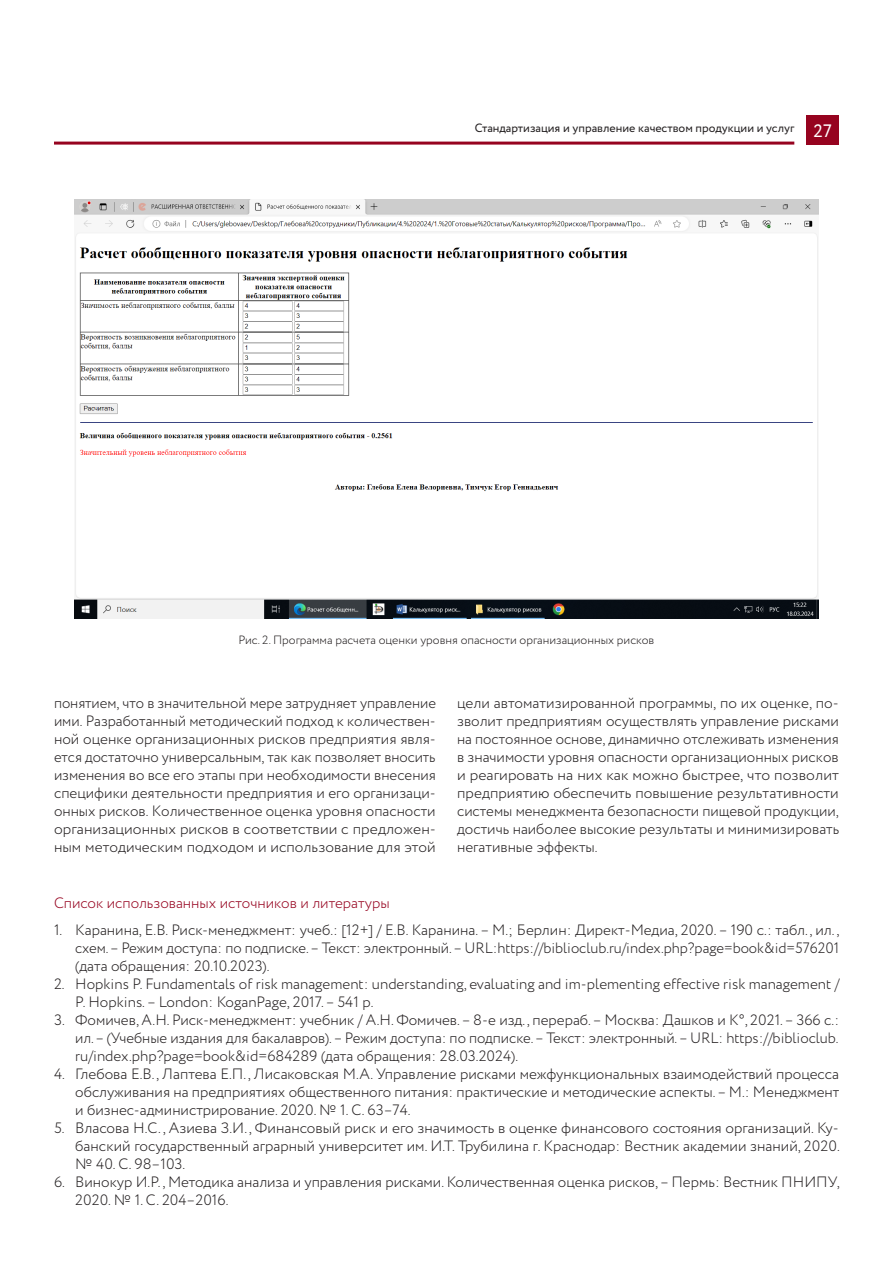
<style>
.page{position:relative;width:893px;height:1263px;background:#fff}
.page>*{position:absolute;margin:0;border:0;box-sizing:border-box;transform-origin:0 0}
.t1{font:18px "Circe";color:#fff}
.текст{font:300 15px/18px "Circe";color:#231f20;text-align:justify}
.текст-2{font:300 15px "Circe";color:#96031f}
.текст-3{font:300 12px "Circe";color:#231f20}
.t2{font:12px "Circe";color:#231f20}
</style>
<div class="page">
<div style="left:806px;top:115px;width:33px;height:30px;background:#96031f"></div>
<hr style="left:54px;top:142px;width:740px;height:3px;background:#96031f">
<img style="left:74px;top:200px;width:745px;height:419px">
<p class="t2" style="left:475px;top:120px;width:321px">Стандартизация и управление качеством продукции и услуг</p>
<p class="t1" style="left:813px;top:119px;width:20px">27</p>
<p class="текст-3" style="left:239px;top:632px;width:417px">Рис. 2. Программа расчета оценки уровня опасности организационных рисков</p>
<p class="текст" style="left:54px;top:695px;width:384px">понятием, что в значительной мере затрудняет управление ими. Разработанный методический подход к количествен&shy;ной оценке организационных рисков предприятия явля&shy;ется достаточно универсальным, так как позволяет вносить изменения во все его этапы при необходимости внесения специфики деятельности предприятия и его организаци&shy;онных рисков. Количественное оценка уровня опасности организационных рисков в соответствии с предложен&shy;ным методическим подходом и использование для этой</p>
<p class="текст" style="left:457px;top:695px;width:384px">цели автоматизированной программы, по их оценке, по&shy;зволит предприятиям осуществлять управление рисками на постоянное основе, динамично отслеживать изменения в значимости уровня опасности организационных рисков и реагировать на них как можно быстрее, что позволит предприятию обеспечить повышение результативности системы менеджмента безопасности пищевой продукции, достичь наиболее высокие результаты и минимизировать негативные эффекты.</p>
<p class="текст-2" style="left:54px;top:893px;width:337px">Список использованных источников и литературы</p>
<p class="текст" style="left:75px;top:921px;width:766px;text-indent:-21px">1. Каранина, Е.В. Риск-менеджмент: учеб.: [12+] / Е.В. Каранина. – М.; Берлин: Директ-Медиа, 2020. – 190 с.: табл., ил., схем. – Режим доступа: по подписке. – Текст: электронный. – URL:https://biblioclub.ru/index.php?page=book&amp;id=576201 (дата обращения: 20.10.2023).</p>
<p class="текст" style="left:75px;top:975px;width:766px;text-indent:-21px">2. Hopkins P. Fundamentals of risk management: understanding, evaluating and im-plementing effective risk management /<br>P. Hopkins. – London: KoganPage, 2017. – 541 p.</p>
<p class="текст" style="left:75px;top:1011px;width:765px;text-indent:-21px">3. Фомичев, А.Н. Риск-менеджмент: учебник / А.Н. Фомичев. – 8-е изд., перераб. – Москва: Дашков и К°, 2021. – 366 с.: ил. – (Учебные издания для бакалавров). – Режим доступа: по подписке. – Текст: электронный. – URL: https://biblioclub. ru/index.php?page=book&amp;id=684289 (дата обращения: 28.03.2024).</p>
<p class="текст" style="left:75px;top:1065px;width:766px;text-indent:-21px">4. Глебова Е.В., Лаптева Е.П., Лисаковская М.А. Управление рисками межфункциональных взаимодействий процесса обслуживания на предприятиях общественного питания: практические и методические аспекты. – М.: Менеджмент и бизнес-администрирование. 2020. № 1. С. 63–74.</p>
<p class="текст" style="left:75px;top:1119px;width:766px;text-indent:-21px">5. Власова Н.С., Азиева З.И., Финансовый риск и его значимость в оценке финансового состояния организаций. Ку&shy;банский государственный аграрный университет им. И.Т. Трубилина г. Краснодар: Вестник академии знаний, 2020. № 40. С. 98–103.</p>
<p class="текст" style="left:75px;top:1173px;width:766px;text-indent:-21px">6. Винокур И.Р., Методика анализа и управления рисками. Количественная оценка рисков, – Пермь: Вестник ПНИПУ,<br>2020. № 1. С. 204–2016.</p>
</div>
